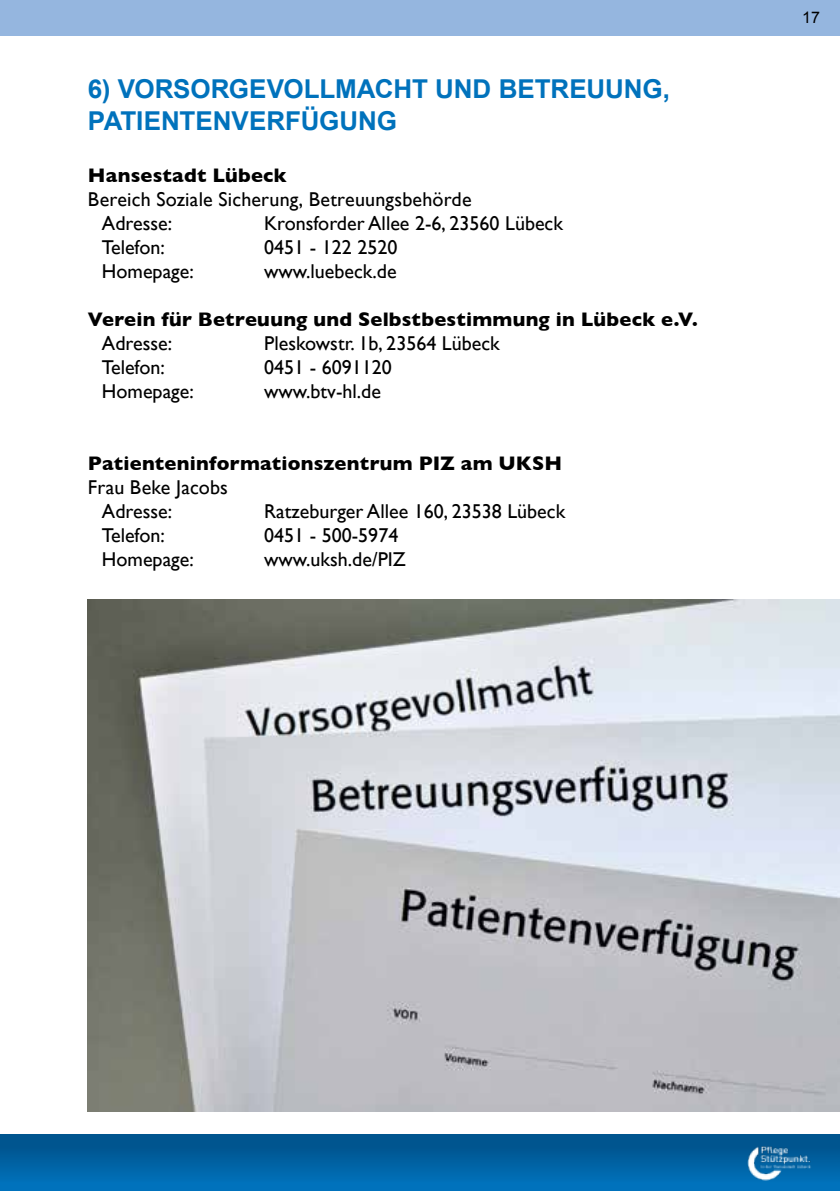
<style>
.page{position:relative;width:840px;height:1191px;background:#fff}
.page>*{position:absolute;margin:0;border:0;box-sizing:border-box;transform-origin:0 0}
.t1{font:700 26px/31.2px "Arial";letter-spacing:-.005em;color:#0072bc}
.t2{font:20px/24px "Gill Sans";color:#000}
.t3{font:700 20px "Gill Sans";letter-spacing:.01em;color:#000}
.t4{font:16px "Arial";color:#000}
</style>
<div class="page">
<div style="left:0;top:0;width:839px;height:35px;background:#95b6df"></div>
<div style="left:0;top:1134px;width:839px;height:57px;background:linear-gradient(to bottom,#004f86,#0075c0)"></div>
<img style="left:741px;top:1145px;width:76px;height:36px">
<img style="left:88px;top:599px;width:751px;height:513px">
<h1 class="t1" style="left:88px;top:74px;width:583px">6) VORSORGEVOLLMACHT UND BETREUUNG,<br>PATIENTENVERFÜGUNG</h1>
<p class="t3" style="left:88px;top:159px;width:200px">Hansestadt Lübeck</p>
<p class="t2" style="left:102px;top:187px;width:371px;text-indent:-14px">Bereich Soziale Sicherung, Betreuungsbehörde<br>Adresse:</p>
<p class="t2" style="left:264px;top:211px;width:300px">Kronsforder Allee 2-6, 23560 Lübeck</p>
<p class="t2" style="left:102px;top:235px;width:64px">Telefon:</p>
<p class="t2" style="left:264px;top:235px;width:135px">0451 - 122 2520</p>
<p class="t2" style="left:102px;top:259px;width:93px">Homepage:</p>
<p class="t2" style="left:264px;top:259px;width:134px">www.luebeck.de</p>
<p class="t3" style="left:88px;top:303px;width:610px">Verein für Betreuung und Selbstbestimmung in Lübeck e.V.</p>
<p class="t2" style="left:102px;top:331px;width:71px">Adresse:</p>
<p class="t2" style="left:264px;top:331px;width:237px">Pleskowstr. 1b, 23564 Lübeck</p>
<p class="t2" style="left:102px;top:355px;width:64px">Telefon:</p>
<p class="t2" style="left:264px;top:355px;width:129px">0451 - 6091120</p>
<p class="t2" style="left:102px;top:379px;width:93px">Homepage:</p>
<p class="t2" style="left:264px;top:379px;width:118px">www.btv-hl.de</p>
<p class="t3" style="left:88px;top:447px;width:475px">Patienteninformationszentrum PIZ am UKSH</p>
<p class="t2" style="left:102px;top:475px;width:127px;text-indent:-14px">Frau Beke Jacobs<br>Adresse:</p>
<p class="t2" style="left:264px;top:499px;width:302px">Ratzeburger Allee 160, 23538 Lübeck</p>
<p class="t2" style="left:102px;top:523px;width:64px">Telefon:</p>
<p class="t2" style="left:264px;top:523px;width:136px">0451 - 500-5974</p>
<p class="t2" style="left:102px;top:547px;width:93px">Homepage:</p>
<p class="t2" style="left:264px;top:547px;width:143px">www.uksh.de/PIZ</p>
<p class="t4" style="left:801px;top:6px;width:19px">17</p>
</div>
